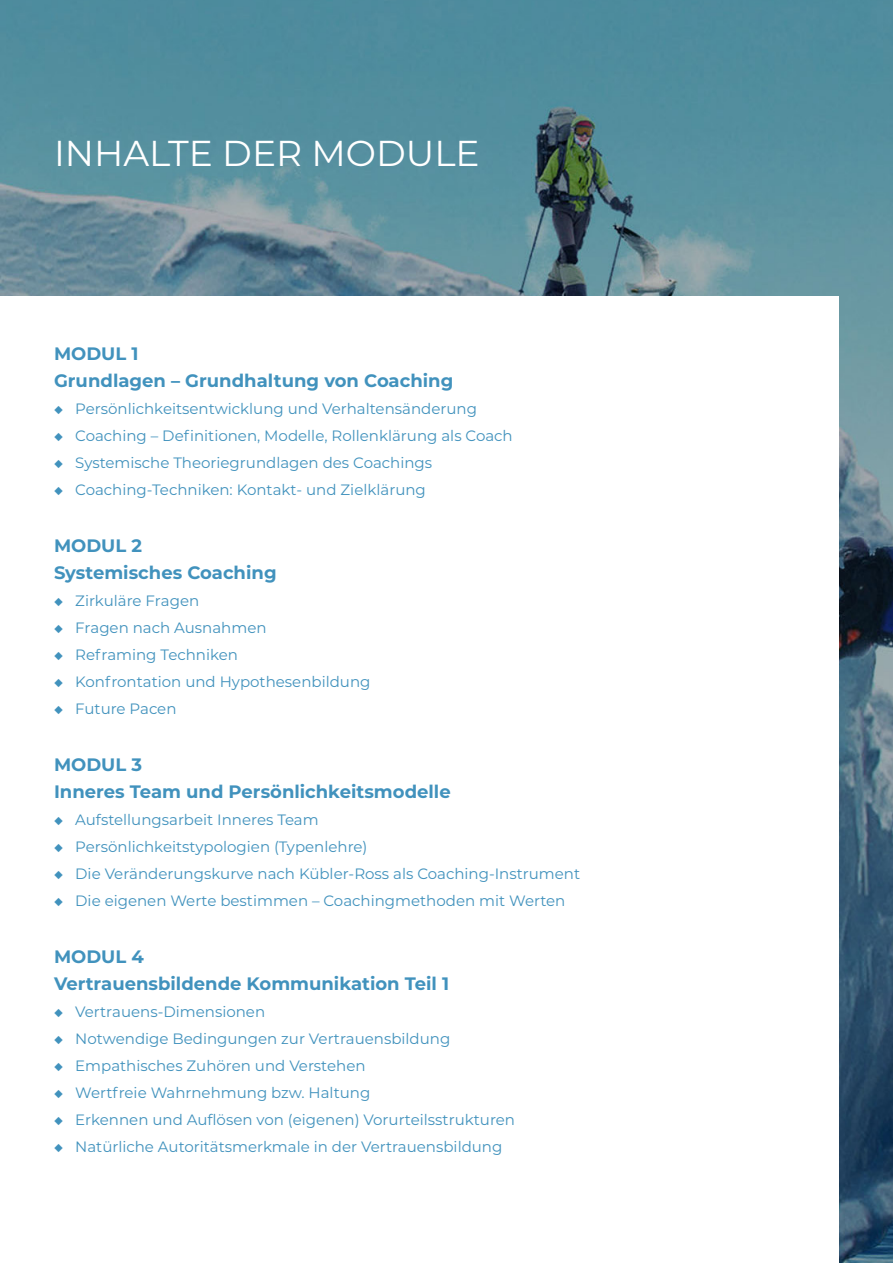
<style>
.page{position:relative;width:893px;height:1263px;background:#fff}
.page>*{position:absolute;margin:0;border:0;box-sizing:border-box;transform-origin:0 0}
.t1{font:36px "Montserrat";color:#fff}
.t2{font:700 18px/27px "Montserrat";color:#4192bd}
.t3{font:15px "Montserrat";color:#4192bd}
</style>
<div class="page">
<img style="left:0;top:0;width:893px;height:1263px">
<div style="left:0;top:296px;width:839px;height:967px;background:#fff"></div>
<h1 class="t1" style="left:54px;top:135px;width:427px">INHALTE DER MODULE</h1>
<p class="t2" style="left:54px;top:340px;width:401px">MODUL 1<br>Grundlagen – Grundhaltung von Coaching</p>
<p class="t3" style="left:54px;top:401px;width:425px">◆ Persönlichkeitsentwicklung und Verhaltensänderung</p>
<p class="t3" style="left:54px;top:428px;width:460px">◆ Coaching – Definitionen, Modelle, Rollenklärung als Coach</p>
<p class="t3" style="left:54px;top:455px;width:380px">◆ Systemische Theoriegrundlagen des Coachings</p>
<p class="t3" style="left:54px;top:482px;width:373px">◆ Coaching-Techniken: Kontakt- und Zielklärung</p>
<p class="t2" style="left:54px;top:532px;width:224px">MODUL 2<br>Systemisches Coaching</p>
<p class="t3" style="left:54px;top:593px;width:147px">◆ Zirkuläre Fragen</p>
<p class="t3" style="left:54px;top:620px;width:214px">◆ Fragen nach Ausnahmen</p>
<p class="t3" style="left:54px;top:647px;width:185px">◆ Reframing Techniken</p>
<p class="t3" style="left:54px;top:674px;width:318px">◆ Konfrontation und Hypothesenbildung</p>
<p class="t3" style="left:54px;top:701px;width:124px">◆ Future Pacen</p>
<p class="t2" style="left:54px;top:751px;width:398px">MODUL 3<br>Inneres Team und Persönlichkeitsmodelle</p>
<p class="t3" style="left:54px;top:812px;width:266px">◆ Aufstellungsarbeit Inneres Team</p>
<p class="t3" style="left:54px;top:839px;width:315px">◆ Persönlichkeitstypologien (Typenlehre)</p>
<p class="t3" style="left:54px;top:866px;width:528px">◆ Die Veränderungskurve nach Kübler-Ross als Coaching-Instrument</p>
<p class="t3" style="left:54px;top:893px;width:513px">◆ Die eigenen Werte bestimmen – Coachingmethoden mit Werten</p>
<p class="t2" style="left:54px;top:943px;width:397px">MODUL 4<br>Vertrauensbildende Kommunikation Teil 1</p>
<p class="t3" style="left:54px;top:1004px;width:213px">◆ Vertrauens-Dimensionen</p>
<p class="t3" style="left:54px;top:1031px;width:398px">◆ Notwendige Bedingungen zur Vertrauensbildung</p>
<p class="t3" style="left:54px;top:1058px;width:313px">◆ Empathisches Zuhören und Verstehen</p>
<p class="t3" style="left:54px;top:1085px;width:318px">◆ Wertfreie Wahrnehmung bzw. Haltung</p>
<p class="t3" style="left:54px;top:1112px;width:462px">◆ Erkennen und Auflösen von (eigenen) Vorurteilsstrukturen</p>
<p class="t3" style="left:54px;top:1139px;width:450px">◆ Natürliche Autoritätsmerkmale in der Vertrauensbildung</p>
</div>
